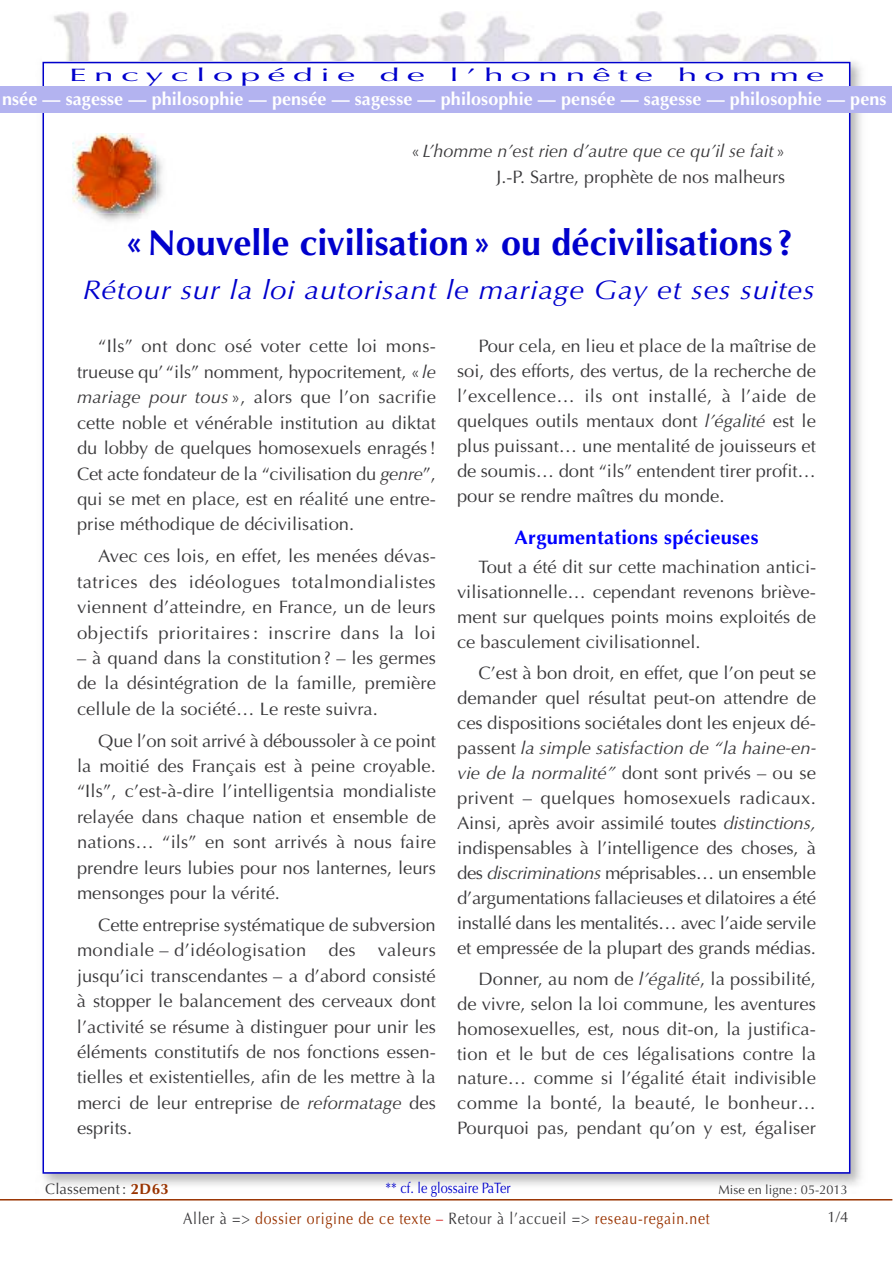
<style>
.page{position:relative;width:893px;height:1263px;background:#fff}
.page>*{position:absolute;margin:0;border:0;box-sizing:border-box;transform-origin:0 0}
.t1{font:700 36px "Optima";color:#00c}
.t2{font:italic 27px "Optima";letter-spacing:.025em;color:#00c;scale:1.1 1}
.t3{font:700 19.5px "Optima";letter-spacing:.015em;color:#00f}
.t4{font:18px/25.3px "Optima";color:#39383a;text-align:justify}
.t5{font:700 18px "Optima";letter-spacing:.005em;color:#fff}
.t6{font:italic 18px/26.2px "Optima";color:#39383a;text-align:right}
.t7{font:18px "Optima";letter-spacing:.2em;color:#00c;scale:2 1}
.t8{font:16.5px "Optima";letter-spacing:.05em;color:#930;scale:.85 1}
.t9{font:15px "Optima";color:#00c;scale:.85 1}
.t10{font:15px "Optima";letter-spacing:.01em;color:#39383a}
.t11{font:12.75px "Optima";color:#39383a}
.s1{font-style:normal}
.s2{font-style:italic}
.s3{font-weight:700;color:#930}
.s4{color:#39383a}
.s5{color:#c00}
</style>
<div class="page">
<img style="left:36px;top:60px;width:834px;height:1126px">
<div style="left:44px;top:63px;width:805px;height:1109px;background:#fff"></div>
<div style="left:1px;top:86px;width:891px;height:26px;background:#b3b3f0"></div>
<img style="left:54px;top:11px;width:763px;height:49px">
<img style="left:93px;top:155px;width:70px;height:67px">
<img style="left:72px;top:133px;width:84px;height:80px">
<hr style="left:0;top:1199px;width:892px;height:1px;background:#930">
<p class="t7" style="left:69px;top:65px;width:145px">Encyclopédie</p>
<p class="t7" style="left:380px;top:65px;width:24px">de</p>
<p class="t7" style="left:449px;top:65px;width:103px">l’honnête</p>
<p class="t7" style="left:677px;top:65px;width:75px">homme</p>
<p class="t5" style="left:2px;top:88px;width:886px">nsée — sagesse — philosophie — pensée — sagesse — philosophie — pensée — sagesse — philosophie — pens</p>
<p class="t6" style="left:411px;top:138px;width:375px"><span class="s1">«</span> L’homme n’est rien d’autre que ce qu’il se fait <span class="s1">»<br>J.-P. Sartre, prophète de nos malheurs</span></p>
<h1 class="t1" style="left:125px;top:222px;width:670px">«Nouvelle civilisation» ou décivilisations ?</h1>
<h2 class="t2" style="left:83px;top:274px;width:667px">Rétour sur la loi autorisant le mariage Gay et ses suites</h2>
<p class="t4" style="left:77px;top:334px;width:360px;text-indent:21px">“Ils” ont donc osé voter cette loi mons&shy;trueuse qu’ “ils” nomment, hypocritement, «<span class="s2">le mariage pour tous</span> », alors que l’on sacrifie cette noble et vénérable institution au diktat du lobby de quelques homosexuels enragés!<br>Cet acte fondateur de la “civilisation du <span class="s2">genre</span>”, qui se met en place, est en réalité une entre&shy;prise méthodique de décivilisation.</p>
<p class="t4" style="left:77px;top:544px;width:360px;text-indent:21px">Avec ces lois, en effet, les menées dévas&shy;tatrices des idéologues totalmondialistes viennent d’atteindre, en France, un de leurs objectifs prioritaires: inscrire dans la loi</p>
<p class="t4" style="left:77px;top:645px;width:360px">– à quand dans la constitution? – les germes de la désintégration de la famille, première cellule de la société… Le reste suivra.</p>
<p class="t4" style="left:77px;top:728px;width:360px;text-indent:21px">Que l’on soit arrivé à déboussoler à ce point la moitié des Français est à peine croyable. “Ils”, c’est-à-dire l’intelligentsia mondialiste relayée dans chaque nation et ensemble de nations… “ils” en sont arrivés à nous faire prendre leurs lubies pour nos lanternes, leurs mensonges pour la vérité.</p>
<p class="t4" style="left:77px;top:912px;width:360px;text-indent:21px">Cette entreprise systématique de subversion mondiale – d’idéologisation des valeurs jusqu’ici transcendantes – a d’abord consisté à stopper le balancement des cerveaux dont l’activité se résume à distinguer pour unir les éléments constitutifs de nos fonctions essen&shy;tielles et existentielles, afin de les mettre à la merci de leur entreprise de <span class="s2">reformatage</span> des esprits.</p>
<p class="t4" style="left:457px;top:334px;width:360px;line-height:24.9px;text-indent:21px">Pour cela, en lieu et place de la maîtrise de soi, des efforts, des vertus, de la recherche de l’excellence… ils ont installé, à l’aide de quelques outils mentaux dont <span class="s2">l’égalité</span> est le plus puissant… une mentalité de jouisseurs et de soumis… dont “ils” entendent tirer profit… pour se rendre maîtres du monde.</p>
<p class="t3" style="left:515px;top:526px;width:245px">Argumentations spécieuses</p>
<p class="t4" style="left:457px;top:555px;width:361px;line-height:24.9px;text-indent:21px">Tout a été dit sur cette machination antici&shy;vilisationnelle… cependant revenons briève&shy;ment sur quelques points moins exploités de ce basculement civilisationnel.</p>
<p class="t4" style="left:457px;top:661px;width:361px;line-height:24.9px;text-indent:21px">C’est à bon droit, en effet, que l’on peut se demander quel résultat peut-on attendre de ces dispositions sociétales dont les enjeux dé&shy;passent <span class="s2">la simple satisfaction de “la haine-en&shy;vie de la normalité”</span> dont sont privés – ou se privent – quelques homosexuels radicaux.<br>Ainsi, après avoir assimilé toutes <span class="s2">distinctions, </span>indispensables à l’intelligence des choses, à des <span class="s2">discriminations</span> méprisables… un ensemble d’argumentations fallacieuses et dilatoires a été installé dans les mentalités… avec l’aide servile et empressée de la plupart des grands médias.</p>
<p class="t4" style="left:457px;top:966px;width:360px;line-height:24.9px;text-indent:21px">Donner, au nom de <span class="s2">l’égalité</span>, la possibilité, de vivre, selon la loi commune, les aventures homosexuelles, est, nous dit-on, la justifica&shy;tion et le but de ces légalisations contre la nature… comme si l’égalité était indivisible comme la bonté, la beauté, le bonheur… Pourquoi pas, pendant qu’on y est, égaliser</p>
<p class="t10" style="left:45px;top:1180px;width:125px">Classement : <span class="s3">2D63</span></p>
<p class="t9" style="left:386px;top:1179px;width:149px">** cf. le glossaire PaTer</p>
<p class="t11" style="left:718px;top:1182px;width:131px">Mise en ligne : 05-2013</p>
<p class="t8" style="left:183px;top:1209px;width:621px"><span class="s4">Aller à =&gt;</span> dossier origine de ce texte <span class="s5">–</span> <span class="s4">Retour à l’accueil =&gt;</span> reseau-regain.net</p>
<p class="t10" style="left:827px;top:1208px;width:22px">1/4</p>
</div>
